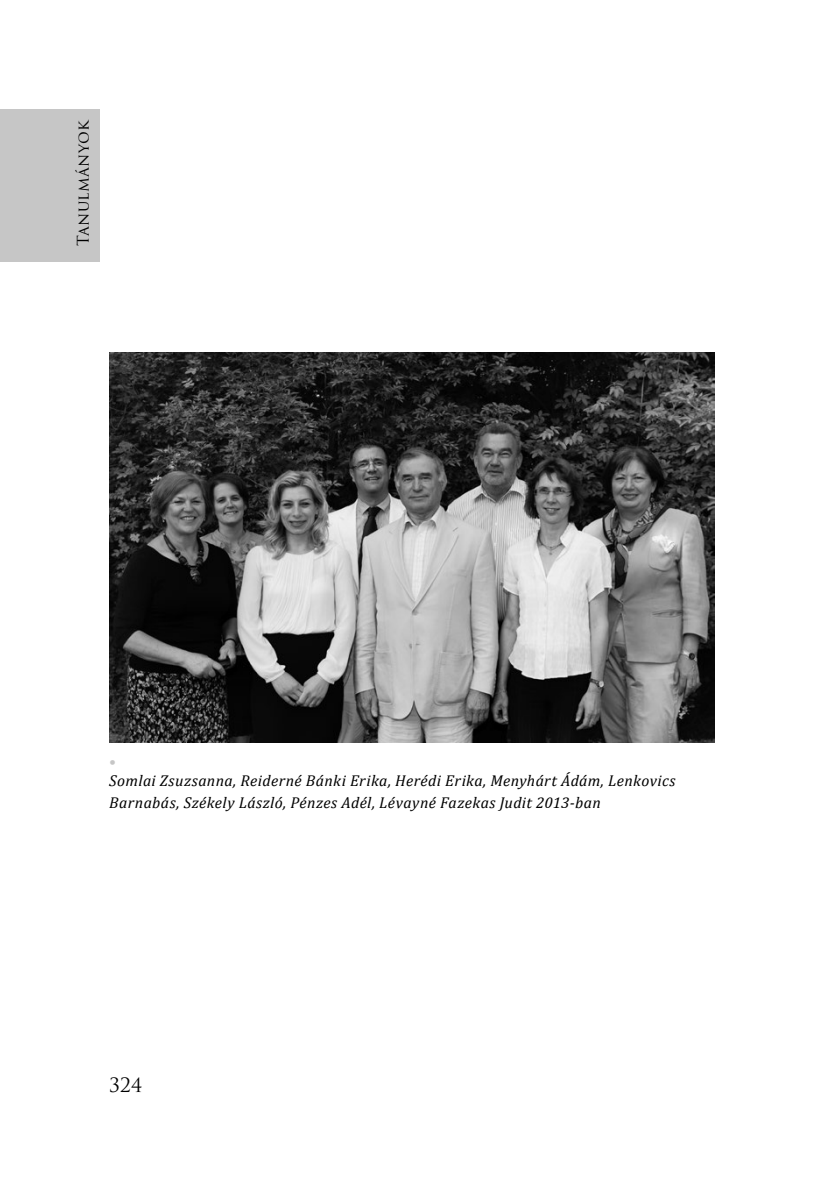
<style>
.page{position:relative;width:834px;height:1181px;background:#fff}
.page>*{position:absolute;margin:0;border:0;box-sizing:border-box;transform-origin:0 0}
.t1{font:19.25px "Trajan Pro 3";color:#000}
.t2{font:italic 15.75px/21.9px "Cambria";letter-spacing:.025em;color:#000}
.t3{font:15.75px "Trajan Pro 3";letter-spacing:.025em;color:#000}
.t4{font:15.75px "Cambria";color:#c6c6c6}
</style>
<div class="page">
<div style="left:0;top:109px;width:99px;height:153px;background:#c6c6c6"></div>
<img style="left:109px;top:353px;width:605px;height:390px">
<p class="t3" style="left:72px;top:246px;width:129px;rotate:-90deg">Tanulmányok</p>
<p class="t4" style="left:109px;top:752px;width:8px">•</p>
<p class="t2" style="left:109px;top:768px;width:568px">Somlai Zsuzsanna, Reiderné Bánki Erika, Herédi Erika, Menyhárt Ádám, Lenkovics<br>Barnabás, Székely László, Pénzes Adél, Lévayné Fazekas Judit 2013-ban</p>
<p class="t1" style="left:109px;top:1071px;width:35px">324</p>
</div>
